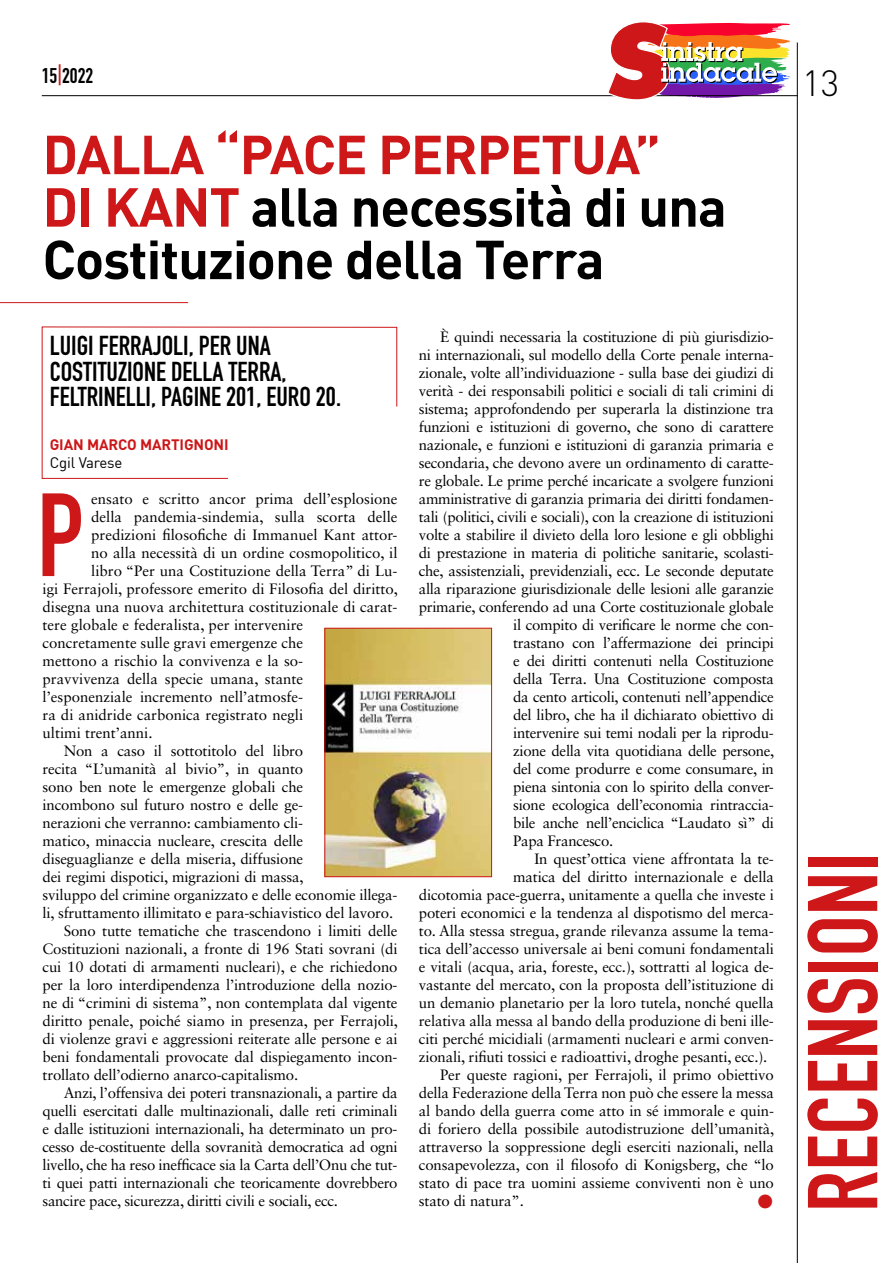
<style>
.page{position:relative;width:893px;height:1263px;background:#fff}
.page>*{position:absolute;margin:0;border:0;box-sizing:border-box;transform-origin:0 0}
.t1{font:116.1px "DIN Engschrift Std";color:#cd1719}
.t2{font:97.35px "DIN Engschrift Std";color:#cd1719}
.t3{font:700 54px/52.5px "DIN";letter-spacing:-.02em;color:#000}
.t4{font:300 36px "DIN";color:#000}
.t5{font:27px/25.5px "DIN Engschrift Std";color:#000}
.t6{font:21px "DIN Engschrift Std";color:#000}
.t7{font:15px "Sabon LT Std";letter-spacing:-.01em;color:#000}
.t8{font:700 15px "DIN";letter-spacing:-.01em;color:#cd1719}
.t9{font:15px "DIN";letter-spacing:-.01em;color:#000}
.t10{font:15px "Zapf Dingbats IT Cby BT";color:#cd1719}
.s1{color:#cd1719}
</style>
<div class="page">
<hr style="left:42px;top:95px;width:756px;height:1px;background:#000">
<hr style="left:797px;top:43px;width:1px;height:1220px;background:#000">
<svg style="left:606px;top:22px;width:185px;height:78px"></svg>
<hr style="left:0;top:302px;width:188px;height:1px;background:#cd1719">
<svg style="left:41px;top:326px;width:356px;height:153px"></svg>
<img style="left:326px;top:630px;width:164px;height:245px">
<div style="left:324px;top:628px;width:168px;height:249px;border:1px solid #cd1719"></div>
<h3 class="t6" style="left:42px;top:63px;width:53px">15<span class="s1">|</span>2022</h3>
<h3 class="t4" style="left:802px;top:61px;width:39px">13</h3>
<h3 class="t3" style="left:43px;top:126px;width:686px"><span class="s1">DALLA “PACE PERPETUA”<br>DI KANT</span> alla necessità di una<br>Costituzione della Terra</h3>
<h3 class="t5" style="left:50px;top:333px;width:293px">LUIGI FERRAJOLI, PER UNA<br>COSTITUZIONE DELLA TERRA,<br>FELTRINELLI, PAGINE 201, EURO 20.</h3>
<p class="t8" style="left:50px;top:435px;width:180px">GIAN MARCO MARTIGNONI</p>
<p class="t9" style="left:50px;top:453px;width:74px">Cgil Varese</p>
<h1 class="t1" style="left:37px;top:467px;width:49px">P</h1>
<p class="t7" style="left:91px;top:490px;width:308px">ensato e scritto ancor prima dell’esplosione</p>
<p class="t7" style="left:91px;top:508px;width:308px">della pandemia-sindemia, sulla scorta delle</p>
<p class="t7" style="left:91px;top:526px;width:308px">predizioni filosofiche di Immanuel Kant attor-</p>
<p class="t7" style="left:91px;top:544px;width:308px">no alla necessità di un ordine cosmopolitico, il</p>
<p class="t7" style="left:91px;top:562px;width:308px">libro “Per una Costituzione della Terra” di Lu-</p>
<p class="t7" style="left:43px;top:580px;width:357px">igi Ferrajoli, professore emerito di Filosofia del diritto,</p>
<p class="t7" style="left:43px;top:598px;width:357px">disegna una nuova architettura costituzionale di carat-</p>
<p class="t7" style="left:43px;top:616px;width:262px">tere globale e federalista, per intervenire</p>
<p class="t7" style="left:43px;top:634px;width:262px">concretamente sulle gravi emergenze che</p>
<p class="t7" style="left:43px;top:652px;width:262px">mettono a rischio la convivenza e la so-</p>
<p class="t7" style="left:43px;top:670px;width:262px">pravvivenza della specie umana, stante</p>
<p class="t7" style="left:43px;top:688px;width:262px">l’esponenziale incremento nell’atmosfe-</p>
<p class="t7" style="left:43px;top:706px;width:262px">ra di anidride carbonica registrato negli</p>
<p class="t7" style="left:43px;top:724px;width:112px">ultimi trent’anni.</p>
<p class="t7" style="left:64px;top:742px;width:241px">Non a caso il sottotitolo del libro</p>
<p class="t7" style="left:43px;top:760px;width:262px">recita “L’umanità al bivio”, in quanto</p>
<p class="t7" style="left:43px;top:778px;width:262px">sono ben note le emergenze globali che</p>
<p class="t7" style="left:43px;top:796px;width:262px">incombono sul futuro nostro e delle ge-</p>
<p class="t7" style="left:43px;top:814px;width:262px">nerazioni che verranno: cambiamento cli-</p>
<p class="t7" style="left:43px;top:832px;width:262px">matico, minaccia nucleare, crescita delle</p>
<p class="t7" style="left:43px;top:850px;width:262px">diseguaglianze e della miseria, diffusione</p>
<p class="t7" style="left:43px;top:868px;width:263px">dei regimi dispotici, migrazioni di massa,</p>
<p class="t7" style="left:43px;top:886px;width:357px">sviluppo del crimine organizzato e delle economie illega-</p>
<p class="t7" style="left:43px;top:904px;width:352px">li, sfruttamento illimitato e para-schiavistico del lavoro.</p>
<p class="t7" style="left:64px;top:922px;width:335px">Sono tutte tematiche che trascendono i limiti delle</p>
<p class="t7" style="left:43px;top:940px;width:357px">Costituzioni nazionali, a fronte di 196 Stati sovrani (di</p>
<p class="t7" style="left:43px;top:958px;width:356px">cui 10 dotati di armamenti nucleari), e che richiedono</p>
<p class="t7" style="left:43px;top:976px;width:357px">per la loro interdipendenza l’introduzione della nozio-</p>
<p class="t7" style="left:43px;top:994px;width:357px">ne di “crimini di sistema”, non contemplata dal vigente</p>
<p class="t7" style="left:43px;top:1012px;width:357px">diritto penale, poiché siamo in presenza, per Ferrajoli,</p>
<p class="t7" style="left:43px;top:1030px;width:357px">di violenze gravi e aggressioni reiterate alle persone e ai</p>
<p class="t7" style="left:43px;top:1048px;width:357px">beni fondamentali provocate dal dispiegamento incon-</p>
<p class="t7" style="left:43px;top:1066px;width:257px">trollato dell’odierno anarco-capitalismo.</p>
<p class="t7" style="left:64px;top:1084px;width:335px">Anzi, l’offensiva dei poteri transnazionali, a partire da</p>
<p class="t7" style="left:43px;top:1102px;width:357px">quelli esercitati dalle multinazionali, dalle reti criminali</p>
<p class="t7" style="left:43px;top:1120px;width:357px">e dalle istituzioni internazionali, ha determinato un pro-</p>
<p class="t7" style="left:43px;top:1138px;width:357px">cesso de-costituente della sovranità democratica ad ogni</p>
<p class="t7" style="left:43px;top:1156px;width:357px">livello, che ha reso inefficace sia la Carta dell’Onu che tut-</p>
<p class="t7" style="left:43px;top:1174px;width:357px">ti quei patti internazionali che teoricamente dovrebbero</p>
<p class="t7" style="left:43px;top:1192px;width:297px">sancire pace, sicurezza, diritti civili e sociali, ecc.</p>
<p class="t7" style="left:440px;top:328px;width:335px">È quindi necessaria la costituzione di più giurisdizio-</p>
<p class="t7" style="left:419px;top:346px;width:357px">ni internazionali, sul modello della Corte penale interna-</p>
<p class="t7" style="left:419px;top:364px;width:357px">zionale, volte all’individuazione - sulla base dei giudizi di</p>
<p class="t7" style="left:419px;top:382px;width:357px">verità - dei responsabili politici e sociali di tali crimini di</p>
<p class="t7" style="left:419px;top:400px;width:357px">sistema; approfondendo per superarla la distinzione tra</p>
<p class="t7" style="left:419px;top:418px;width:357px">funzioni e istituzioni di governo, che sono di carattere</p>
<p class="t7" style="left:419px;top:436px;width:357px">nazionale, e funzioni e istituzioni di garanzia primaria e</p>
<p class="t7" style="left:419px;top:454px;width:357px">secondaria, che devono avere un ordinamento di caratte-</p>
<p class="t7" style="left:419px;top:472px;width:357px">re globale. Le prime perché incaricate a svolgere funzioni</p>
<p class="t7" style="left:419px;top:490px;width:357px">amministrative di garanzia primaria dei diritti fondamen-</p>
<p class="t7" style="left:419px;top:508px;width:357px">tali (politici, civili e sociali), con la creazione di istituzioni</p>
<p class="t7" style="left:419px;top:526px;width:357px">volte a stabilire il divieto della loro lesione e gli obblighi</p>
<p class="t7" style="left:419px;top:544px;width:357px">di prestazione in materia di politiche sanitarie, scolasti-</p>
<p class="t7" style="left:419px;top:562px;width:357px">che, assistenziali, previdenziali, ecc. Le seconde deputate</p>
<p class="t7" style="left:419px;top:580px;width:357px">alla riparazione giurisdizionale delle lesioni alle garanzie</p>
<p class="t7" style="left:419px;top:598px;width:357px">primarie, conferendo ad una Corte costituzionale globale</p>
<p class="t7" style="left:513px;top:616px;width:262px">il compito di verificare le norme che con-</p>
<p class="t7" style="left:513px;top:634px;width:262px">trastano con l’affermazione dei principi</p>
<p class="t7" style="left:513px;top:652px;width:262px">e dei diritti contenuti nella Costituzione</p>
<p class="t7" style="left:513px;top:670px;width:262px">della Terra. Una Costituzione composta</p>
<p class="t7" style="left:513px;top:688px;width:262px">da cento articoli, contenuti nell’appendice</p>
<p class="t7" style="left:513px;top:706px;width:262px">del libro, che ha il dichiarato obiettivo di</p>
<p class="t7" style="left:513px;top:724px;width:262px">intervenire sui temi nodali per la riprodu-</p>
<p class="t7" style="left:513px;top:742px;width:263px">zione della vita quotidiana delle persone,</p>
<p class="t7" style="left:513px;top:760px;width:262px">del come produrre e come consumare, in</p>
<p class="t7" style="left:513px;top:778px;width:262px">piena sintonia con lo spirito della conver-</p>
<p class="t7" style="left:513px;top:796px;width:262px">sione ecologica dell’economia rintraccia-</p>
<p class="t7" style="left:513px;top:814px;width:262px">bile anche nell’enciclica “Laudato sì” di</p>
<p class="t7" style="left:513px;top:832px;width:102px">Papa Francesco.</p>
<p class="t7" style="left:534px;top:850px;width:241px">In quest’ottica viene affrontata la te-</p>
<p class="t7" style="left:513px;top:868px;width:262px">matica del diritto internazionale e della</p>
<p class="t7" style="left:419px;top:886px;width:357px">dicotomia pace-guerra, unitamente a quella che investe i</p>
<p class="t7" style="left:419px;top:904px;width:357px">poteri economici e la tendenza al dispotismo del merca-</p>
<p class="t7" style="left:419px;top:922px;width:357px">to. Alla stessa stregua, grande rilevanza assume la tema-</p>
<p class="t7" style="left:419px;top:940px;width:357px">tica dell’accesso universale ai beni comuni fondamentali</p>
<p class="t7" style="left:419px;top:958px;width:357px">e vitali (acqua, aria, foreste, ecc.), sottratti al logica de-</p>
<p class="t7" style="left:419px;top:976px;width:357px">vastante del mercato, con la proposta dell’istituzione di</p>
<p class="t7" style="left:419px;top:994px;width:357px">un demanio planetario per la loro tutela, nonché quella</p>
<p class="t7" style="left:419px;top:1012px;width:357px">relativa alla messa al bando della produzione di beni ille-</p>
<p class="t7" style="left:419px;top:1030px;width:357px">citi perché micidiali (armamenti nucleari e armi conven-</p>
<p class="t7" style="left:419px;top:1048px;width:350px">zionali, rifiuti tossici e radioattivi, droghe pesanti, ecc.).</p>
<p class="t7" style="left:440px;top:1066px;width:335px">Per queste ragioni, per Ferrajoli, il primo obiettivo</p>
<p class="t7" style="left:419px;top:1084px;width:356px">della Federazione della Terra non può che essere la messa</p>
<p class="t7" style="left:419px;top:1102px;width:357px">al bando della guerra come atto in sé immorale e quin-</p>
<p class="t7" style="left:419px;top:1120px;width:357px">di foriero della possibile autodistruzione dell’umanità,</p>
<p class="t7" style="left:419px;top:1138px;width:357px">attraverso la soppressione degli eserciti nazionali, nella</p>
<p class="t7" style="left:419px;top:1156px;width:357px">consapevolezza, con il filosofo di Konigsberg, che “lo</p>
<p class="t7" style="left:419px;top:1174px;width:357px">stato di pace tra uomini assieme conviventi non è uno</p>
<p class="t7" style="left:419px;top:1192px;width:107px">stato di natura”.</p>
<p class="t10" style="left:758px;top:1194px;width:17px">●</p>
<h2 class="t2" style="left:786px;top:1212px;width:362px;rotate:-90deg">RECENSIONI</h2>
</div>
